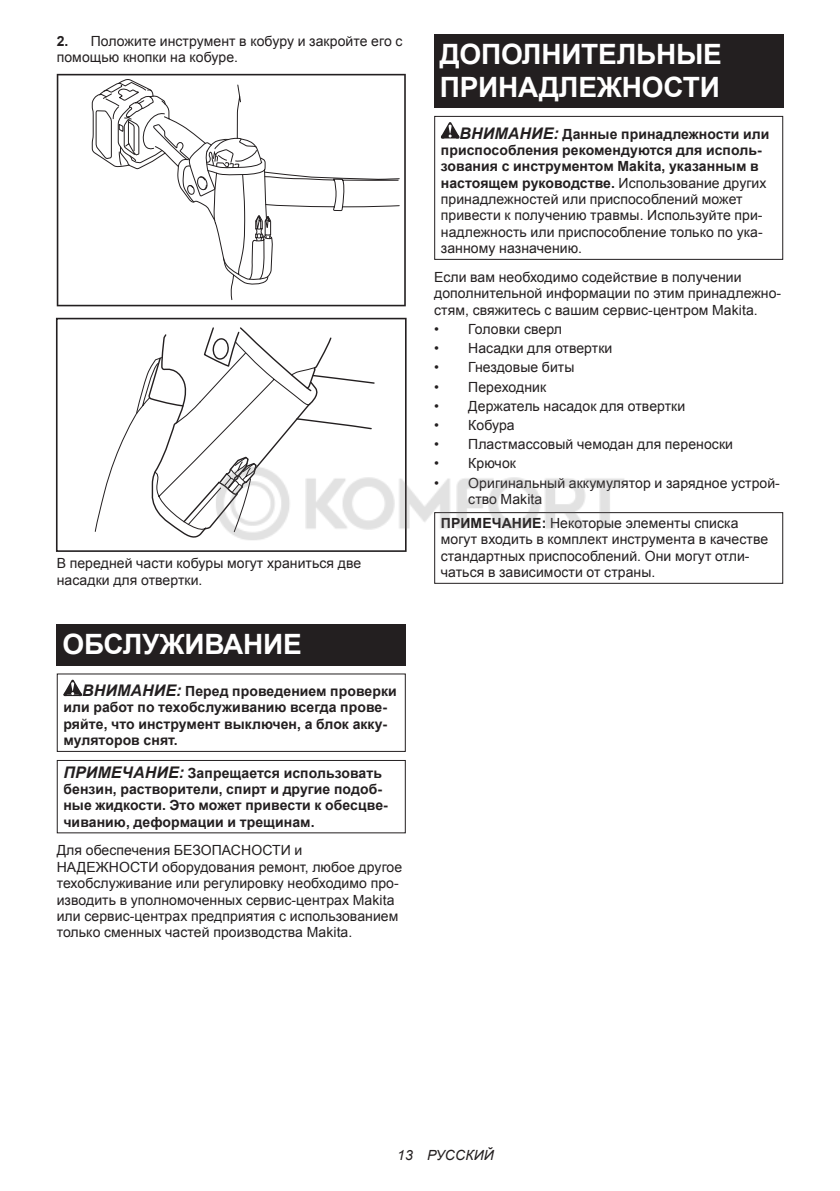
<style>
.page{position:relative;width:840px;height:1191px;background:#fff}
.page>*{position:absolute;margin:0;border:0;box-sizing:border-box;transform-origin:0 0}
.t1{font:700 28px/32.8px "Arial";letter-spacing:-.01em;color:#fff}
.t2{font:14px/16.4px "Arial";letter-spacing:.005em;color:#231f20}
.t3{font:700 14px/16.4px "Arial";letter-spacing:.005em;color:#231f20}
.t4{font:italic 14px "Arial";letter-spacing:.005em;color:#231f20}
.s1{font-weight:700}
.s2{font-style:italic;font-size:16px}
.s3{font-weight:700;font-style:italic;font-size:16px}
</style>
<div class="page">
<svg style="left:57px;top:74px;width:348px;height:232px"></svg>
<svg style="left:94px;top:327px;width:281px;height:211px"></svg>
<div style="left:56px;top:318px;width:350px;height:234px;border:2px solid #231f20"></div>
<div style="left:57px;top:624px;width:348px;height:41px;background:#231f20"></div>
<svg style="left:63px;top:679px;width:19px;height:17px"></svg>
<div style="left:57px;top:673px;width:348px;height:79px;border:1px solid #231f20"></div>
<div style="left:57px;top:760px;width:348px;height:73px;border:1px solid #231f20"></div>
<div style="left:434px;top:34px;width:348px;height:74px;background:#231f20"></div>
<svg style="left:440px;top:122px;width:19px;height:16px"></svg>
<div style="left:434px;top:116px;width:348px;height:144px;border:1px solid #231f20"></div>
<div style="left:434px;top:512px;width:348px;height:72px;border:1px solid #231f20"></div>
<img style="left:210px;top:457px;width:419px;height:92px">
<p class="t2" style="left:57px;top:33px;width:347px"><span class="s1">2.</span> Положите инструмент в кобуру и закройте его с помощью кнопки на кобуре.</p>
<p class="t2" style="left:57px;top:555px;width:306px">В передней части кобуры могут храниться две насадки для отвертки.</p>
<h1 class="t1" style="left:62px;top:628px;width:241px">ОБСЛУЖИВАНИЕ</h1>
<p class="t3" style="left:63px;top:683px;width:335px;text-indent:19px"><span class="s2">ВНИМАНИЕ:</span> Перед проведением проверки или работ по техобслуживанию всегда прове&shy;ряйте, что инструмент выключен, а блок акку&shy;муляторов снят.</p>
<p class="t3" style="left:63px;top:765px;width:326px"><span class="s2">ПРИМЕЧАНИЕ:</span> Запрещается использовать бензин, растворители, спирт и другие подоб&shy;ные жидкости. Это может привести к обесцве&shy;чиванию, деформации и трещинам.</p>
<p class="t2" style="left:57px;top:842px;width:347px">Для обеспечения БЕЗОПАСНОСТИ и НАДЕЖНОСТИ оборудования ремонт, любое другое техобслуживание или регулировку необходимо про&shy;изводить в уполномоченных сервис-центрах Makita или сервис-центрах предприятия с использованием только сменных частей производства Makita.</p>
<h1 class="t1" style="left:439px;top:38px;width:283px">ДОПОЛНИТЕЛЬНЫЕ<br>ПРИНАДЛЕЖНОСТИ</h1>
<p class="t2" style="left:440px;top:125px;width:330px;text-indent:19px"><span class="s3">ВНИМАНИЕ:</span> <span class="s1">Данные принадлежности или приспособления рекомендуются для исполь&shy;зования с инструментом Makita, указанным в настоящем руководстве.</span> Использование других принадлежностей или приспособлений может привести к получению травмы. Используйте при&shy;надлежность или приспособление только по ука&shy;занному назначению.</p>
<p class="t2" style="left:434px;top:269px;width:348px">Если вам необходимо содействие в получении дополнительной информации по этим принадлежно&shy;стям, свяжитесь с вашим сервис-центром Makita.</p>
<p class="t2" style="left:434px;top:321px;width:129px">• Головки сверл</p>
<p class="t2" style="left:434px;top:340px;width:180px">• Насадки для отвертки</p>
<p class="t2" style="left:434px;top:359px;width:142px">• Гнездовые биты</p>
<p class="t2" style="left:434px;top:378px;width:114px">• Переходник</p>
<p class="t2" style="left:434px;top:398px;width:252px">• Держатель насадок для отвертки</p>
<p class="t2" style="left:434px;top:417px;width:82px">• Кобура</p>
<p class="t2" style="left:434px;top:436px;width:300px">• Пластмассовый чемодан для переноски</p>
<p class="t2" style="left:434px;top:455px;width:83px">• Крючок</p>
<p class="t2" style="left:468px;top:474px;width:313px;text-indent:-34px">• Оригинальный аккумулятор и зарядное устрой&shy;ство Makita</p>
<p class="t2" style="left:440px;top:515px;width:328px"><span class="s1">ПРИМЕЧАНИЕ:</span> Некоторые элементы списка могут входить в комплект инструмента в качестве стандартных приспособлений. Они могут отли&shy;чаться в зависимости от страны.</p>
<p class="t4" style="left:397px;top:1146px;width:98px">13 РУССКИЙ</p>
</div>
